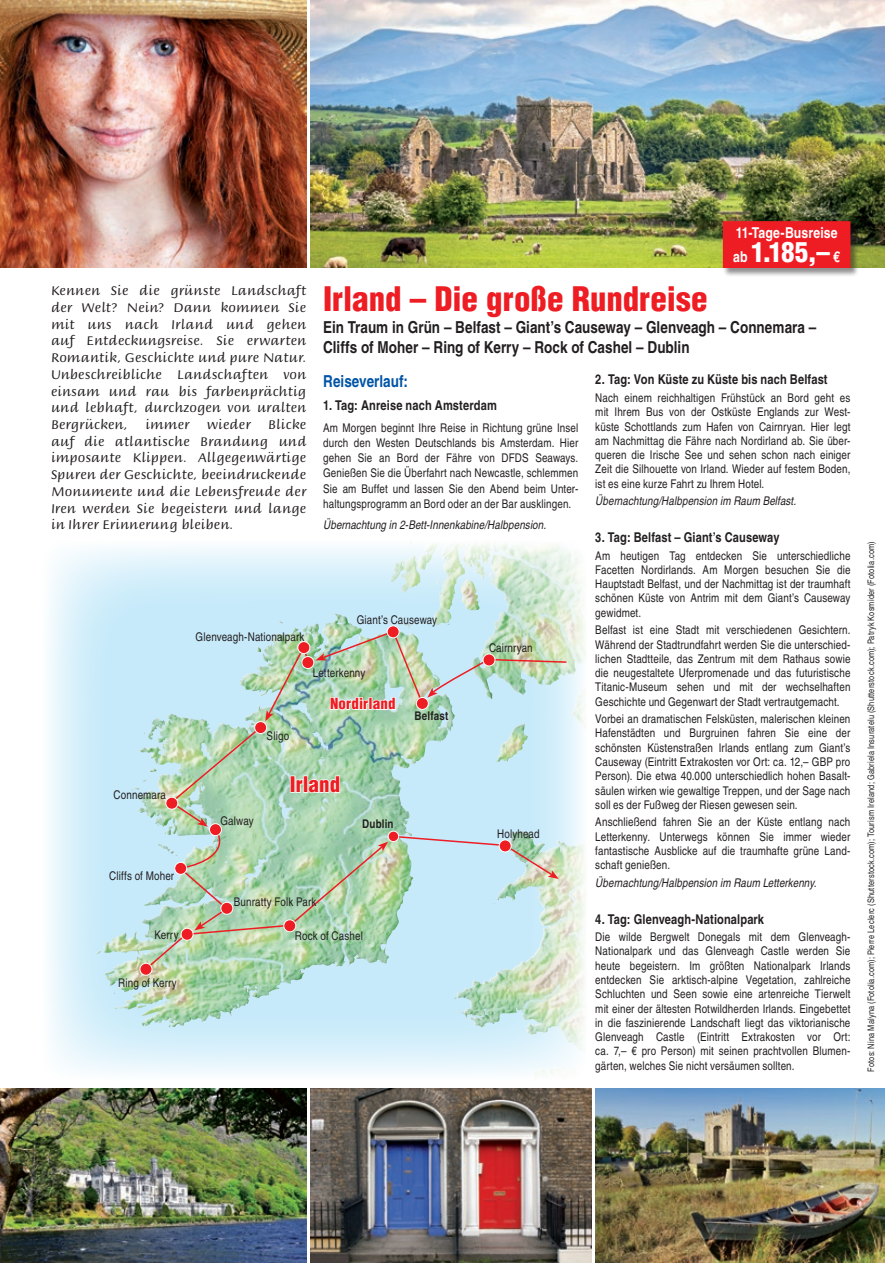
<style>
.page{position:relative;width:893px;height:1263px;background:#fff}
.page>*{position:absolute;margin:0;border:0;box-sizing:border-box;transform-origin:0 0}
.Reise-Ziel-Rot{font:900 condensed 33px "Helvetica";color:#ee1d23}
.Button-Hinweis-Preis{font:900 condensed 27px "Helvetica";color:#fff}
.Karte-Land{font:900 condensed 21px "Helvetica";color:#ee1d23}
.Reise-Untertitel{font:700 condensed 16.5px/19.8px "Helvetica LT Pro";color:#231f20}
.Leistung-Titel-Umbru{font:700 condensed 16.5px "Helvetica LT Pro";color:#0154a6}
.Button-Hinweis-Preis-2{font:700 condensed 15px "Helvetica LT Pro";letter-spacing:.005em;color:#fff}
.Karte-Region{font:900 condensed 15px "Helvetica";letter-spacing:.01em;color:#ee1d23}
.Reise-Text{font:13.5px/16.8px "Briem Script Std";letter-spacing:.02em;color:#231f20;text-align:justify}
.Reise-Tag-4mm{font:700 condensed 13.5px "Helvetica LT Pro";letter-spacing:.01em;color:#231f20}
.Reise-Tag-Beginn{font:700 condensed 13.5px "Helvetica LT Pro";letter-spacing:.01em;color:#231f20}
.Reise-Text-2{font:condensed 12px/14.2px "Helvetica LT Pro";letter-spacing:.01em;color:#231f20;text-align:justify}
.Karte-Ort{font:condensed 12px "Helvetica LT Pro";letter-spacing:.01em;color:#231f20}
.Reise-Übernachtung{font:italic condensed 12px "Helvetica LT Pro";letter-spacing:.01em;color:#231f20}
.Karte-Hauptstadt{font:700 condensed 12px "Helvetica LT Pro";letter-spacing:.015em;color:#231f20}
.Bild-Copyright-Links{font:condensed 9px "Helvetica LT Pro";letter-spacing:.02em;color:#231f20}
.s1{font-family:"Helvetica LT Pro";font-weight:700;font-size:15px}
</style>
<div class="page">
<img style="left:595px;top:1089px;width:289px;height:174px">
<img style="left:310px;top:0;width:574px;height:268px">
<svg style="left:34px;top:532px;width:561px;height:557px"></svg>
<img style="left:462px;top:532px;width:68px;height:98px">
<img style="left:310px;top:1089px;width:281px;height:174px">
<img style="left:0;top:1089px;width:306px;height:174px">
<img style="left:0;top:0;width:306px;height:268px">
<svg style="left:144px;top:630px;width:424px;height:341px;background:#badacd"></svg>
<div style="left:284px;top:920px;width:12px;height:12px;background:#ee1d23;border-radius:50%"></div>
<div style="left:283px;top:919px;width:13px;height:13px;border:1px solid #fff;border-radius:50%"></div>
<div style="left:221px;top:902px;width:12px;height:12px;background:#ee1d23;border-radius:50%"></div>
<div style="left:220px;top:902px;width:13px;height:13px;border:1px solid #fff;border-radius:50%"></div>
<div style="left:298px;top:641px;width:12px;height:12px;background:#ee1d23;border-radius:50%"></div>
<div style="left:297px;top:641px;width:13px;height:13px;border:1px solid #fff;border-radius:50%"></div>
<div style="left:140px;top:963px;width:12px;height:12px;background:#ee1d23;border-radius:50%"></div>
<div style="left:140px;top:963px;width:12px;height:12px;border:1px solid #fff;border-radius:50%"></div>
<div style="left:175px;top:862px;width:12px;height:12px;background:#ee1d23;border-radius:50%"></div>
<div style="left:174px;top:862px;width:13px;height:13px;border:1px solid #fff;border-radius:50%"></div>
<div style="left:166px;top:797px;width:12px;height:12px;background:#ee1d23;border-radius:50%"></div>
<div style="left:165px;top:797px;width:13px;height:12px;border:1px solid #fff;border-radius:50%"></div>
<div style="left:388px;top:831px;width:11px;height:11px;background:#ee1d23;border-radius:50%"></div>
<div style="left:388px;top:831px;width:11px;height:11px;border:1px solid #fff;border-radius:50%"></div>
<div style="left:387px;top:626px;width:12px;height:12px;background:#ee1d23;border-radius:50%"></div>
<div style="left:387px;top:625px;width:13px;height:13px;border:1px solid #fff;border-radius:50%"></div>
<div style="left:483px;top:654px;width:12px;height:12px;background:#ee1d23;border-radius:50%"></div>
<div style="left:483px;top:654px;width:12px;height:12px;border:1px solid #fff;border-radius:50%"></div>
<div style="left:499px;top:840px;width:12px;height:12px;background:#ee1d23;border-radius:50%"></div>
<div style="left:499px;top:839px;width:13px;height:13px;border:1px solid #fff;border-radius:50%"></div>
<div style="left:302px;top:656px;width:12px;height:12px;background:#ee1d23;border-radius:50%"></div>
<div style="left:301px;top:656px;width:13px;height:13px;border:1px solid #fff;border-radius:50%"></div>
<div style="left:255px;top:722px;width:12px;height:12px;background:#ee1d23;border-radius:50%"></div>
<div style="left:254px;top:721px;width:13px;height:13px;border:1px solid #fff;border-radius:50%"></div>
<div style="left:209px;top:824px;width:12px;height:12px;background:#ee1d23;border-radius:50%"></div>
<div style="left:209px;top:823px;width:13px;height:13px;border:1px solid #fff;border-radius:50%"></div>
<div style="left:181px;top:928px;width:12px;height:12px;background:#ee1d23;border-radius:50%"></div>
<div style="left:181px;top:928px;width:12px;height:13px;border:1px solid #fff;border-radius:50%"></div>
<div style="left:723px;top:221px;width:136px;height:56px;background:#231f20;opacity:.5"></div>
<div style="left:724px;top:222px;width:126px;height:45px;background:#ee1d23"></div>
<div style="left:723px;top:221px;width:127px;height:47px;border:2px solid #ee1d23"></div>
<p class="Button-Hinweis-Preis-2" style="left:736px;top:223px;width:103px">11-Tage-Busreise</p>
<p class="Button-Hinweis-Preis" style="left:733px;top:235px;width:108px"><span class="s1">ab</span> 1.185,– <span class="s1">€</span></p>
<p class="Reise-Text" style="left:51px;top:282px;width:257px">Kennen Sie die grünste Landschaft der Welt? Nein? Dann kommen Sie mit uns nach Irland und gehen auf Entdeckungsreise. Sie erwarten Romantik, Geschichte und pure Natur.<br>Unbeschreibliche Landschaften von einsam und rau bis farbenprächtig und lebhaft, durchzogen von uralten Bergrücken,</p>
<p class="Reise-Ziel-Rot" style="left:323px;top:278px;width:386px">Irland – Die große Rundreise</p>
<p class="Reise-Untertitel" style="left:323px;top:317px;width:495px">Ein Traum in Grün – Belfast – Giant’s Causeway – Glenveagh – Connemara –<br>Cliffs of Moher – Ring of Kerry – Rock of Cashel – Dublin</p>
<p class="Reise-Tag-4mm" style="left:595px;top:371px;width:234px">2. Tag: Von Küste zu Küste bis nach Belfast</p>
<p class="Reise-Text-2" style="left:595px;top:391px;width:257px">Nach einem reichhaltigen Frühstück an Bord geht es mit Ihrem Bus von der Ostküste Englands zur West&shy;küste Schottlands zum Hafen von Cairnryan. Hier legt am Nachmittag die Fähre nach Nordirland ab. Sie über&shy;queren die Irische See und sehen schon nach einiger Zeit die Silhouette von Irland. Wieder auf festem Boden, ist es eine kurze Fahrt zu Ihrem Hotel.</p>
<p class="Reise-Übernachtung" style="left:595px;top:494px;width:202px">Übernachtung/Halbpension im Raum Belfast.</p>
<p class="Reise-Tag-4mm" style="left:595px;top:529px;width:186px">3. Tag: Belfast – Giant’s Causeway</p>
<p class="Reise-Text-2" style="left:595px;top:548px;width:257px">Am heutigen Tag entdecken Sie unterschiedliche Facetten Nordirlands. Am Morgen besuchen Sie die Hauptstadt Belfast, und der Nachmittag ist der traumhaft schönen Küste von Antrim mit dem Giant’s Causeway gewidmet.</p>
<p class="Reise-Text-2" style="left:595px;top:623px;width:257px">Belfast ist eine Stadt mit verschiedenen Gesichtern.<br>Während der Stadtrundfahrt werden Sie die unterschied&shy;lichen Stadtteile, das Zentrum mit dem Rathaus sowie die neugestaltete Uferpromenade und das futuristische Titanic-Museum sehen und mit der wechselhaften Geschichte und Gegenwart der Stadt vertrautgemacht.</p>
<p class="Reise-Text-2" style="left:595px;top:712px;width:257px">Vorbei an dramatischen Felsküsten, malerischen kleinen Hafenstädten und Burgruinen fahren Sie eine der schönsten Küstenstraßen Irlands entlang zum Giant’s Causeway (Eintritt Extrakosten vor Ort: ca. 12,– GBP pro Person). Die etwa 40.000 unterschiedlich hohen Basalt&shy;säulen wirken wie gewaltige Treppen, und der Sage nach soll es der Fußweg der Riesen gewesen sein.</p>
<p class="Reise-Text-2" style="left:595px;top:815px;width:257px">Anschließend fahren Sie an der Küste entlang nach Letterkenny. Unterwegs können Sie immer wieder fantastische Ausblicke auf die traumhafte grüne Land&shy;schaft genießen.</p>
<p class="Reise-Übernachtung" style="left:595px;top:875px;width:223px">Übernachtung/Halbpension im Raum Letterkenny.</p>
<p class="Reise-Tag-4mm" style="left:595px;top:910px;width:170px">4. Tag: Glenveagh-Nationalpark</p>
<p class="Reise-Text-2" style="left:595px;top:930px;width:257px">Die wilde Bergwelt Donegals mit dem Glenveagh-Nationalpark und das Glenveagh Castle werden Sie heute begeistern. Im größten Nationalpark Irlands entdecken Sie arktisch-alpine Vegetation, zahlreiche Schluchten und Seen sowie eine artenreiche Tierwelt mit einer der ältesten Rotwildherden Irlands. Eingebettet in die faszinierende Landschaft liegt das viktorianische Glenveagh Castle (Eintritt Extrakosten vor Ort: ca. 7,– € pro Person) mit seinen prachtvollen Blumen&shy;gärten, welches Sie nicht versäumen sollten.</p>
<p class="Leistung-Titel-Umbru" style="left:323px;top:371px;width:86px">Reiseverlauf:</p>
<p class="Reise-Tag-Beginn" style="left:323px;top:397px;width:175px">1. Tag: Anreise nach Amsterdam</p>
<p class="Reise-Text-2" style="left:323px;top:420px;width:257px;line-height:15.1px">Am Morgen beginnt Ihre Reise in Richtung grüne Insel durch den Westen Deutschlands bis Amsterdam. Hier gehen Sie an Bord der Fähre von DFDS Seaways.<br>Genießen Sie die Überfahrt nach Newcastle, schlemmen Sie am Buffet und lassen Sie den Abend beim Unter&shy;haltungsprogramm an Bord oder an der Bar ausklingen.</p>
<p class="Reise-Übernachtung" style="left:323px;top:518px;width:225px">Übernachtung in 2-Bett-Innenkabine/Halbpension.</p>
<p class="Reise-Text" style="left:51px;top:416px;width:257px;text-indent:217px">Blicke auf die atlantische Brandung und imposante Klippen. Allgegenwärtige Spuren der Geschichte, beeindruckende Monumente und die Lebensfreude der Iren werden Sie begeistern und lange in Ihrer Erinnerung bleiben.</p>
<p class="Reise-Text" style="left:145px;top:416px;width:45px">immer</p>
<p class="Reise-Text" style="left:207px;top:416px;width:45px">wieder</p>
<p class="Karte-Ort" style="left:357px;top:612px;width:82px">Giant’s Causeway</p>
<p class="Karte-Ort" style="left:196px;top:629px;width:110px">Glenveagh-Nationalpark</p>
<p class="Karte-Ort" style="left:489px;top:640px;width:45px">Cairnryan</p>
<p class="Karte-Ort" style="left:313px;top:665px;width:54px">Letterkenny</p>
<p class="Karte-Region" style="left:330px;top:694px;width:67px">Nordirland</p>
<p class="Karte-Hauptstadt" style="left:415px;top:708px;width:35px">Belfast</p>
<p class="Karte-Ort" style="left:267px;top:729px;width:24px">Sligo</p>
<p class="Karte-Land" style="left:290px;top:771px;width:52px">Irland</p>
<p class="Karte-Ort" style="left:114px;top:788px;width:54px">Connemara</p>
<p class="Karte-Ort" style="left:221px;top:814px;width:35px">Galway</p>
<p class="Karte-Hauptstadt" style="left:362px;top:817px;width:33px">Dublin</p>
<p class="Karte-Ort" style="left:497px;top:826px;width:44px">Holyhead</p>
<p class="Karte-Ort" style="left:109px;top:868px;width:66px">Cliffs of Moher</p>
<p class="Karte-Ort" style="left:234px;top:895px;width:84px">Bunratty Folk Park</p>
<p class="Karte-Ort" style="left:154px;top:928px;width:26px">Kerry</p>
<p class="Karte-Ort" style="left:295px;top:929px;width:70px">Rock of Cashel</p>
<p class="Karte-Ort" style="left:118px;top:976px;width:60px">Ring of Kerry</p>
<p class="Bild-Copyright-Links" style="left:866px;top:1071px;width:531px;rotate:-90deg">Fotos: Nina Malyna (Fotolia.com); Pierre Leclerc (Shutterstock.com); Tourism Ireland; Gabriela Insuratelu (Shutterstock.com); Patryk Kosmider (Fotolia.com)</p>
</div>
